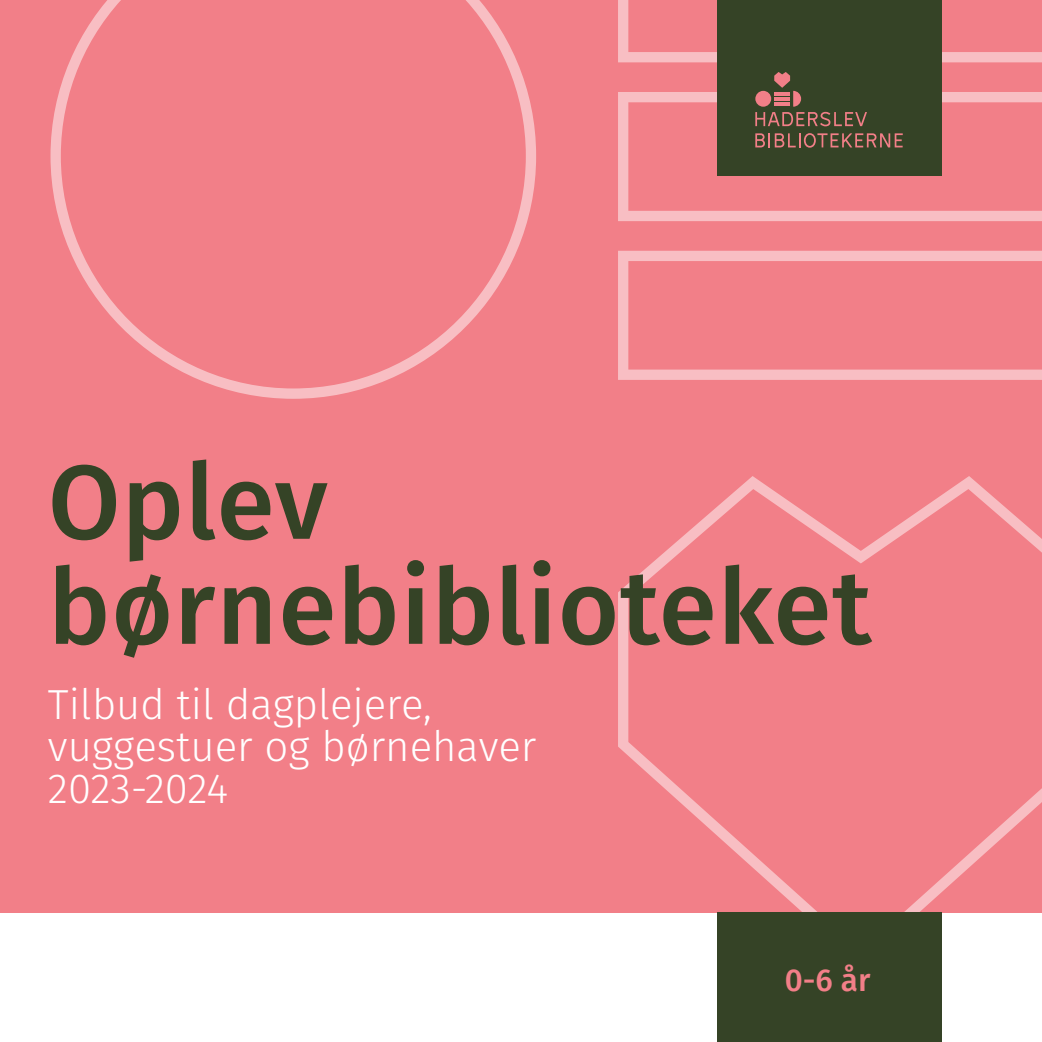
<style>
.page{position:relative;width:1042px;height:1042px;background:#fff}
.page>*{position:absolute;margin:0;border:0;box-sizing:border-box;transform-origin:0 0}
.Grundlæggende_afsnit{font:500 105px "Fira Sans";letter-spacing:.01em;color:#354326}
.Grundlæggende_afsnit-2{font:300 42px "Fira Sans";color:#fff}
.t1{font:500 31.5px "Fira Sans";color:#f27f88}
</style>
<div class="page">
<div style="left:0;top:0;width:1042px;height:913px;background:#f27f88"></div>
<svg style="left:51px;top:0;width:485px;height:399px"></svg>
<svg style="left:618px;top:476px;width:424px;height:463px"></svg>
<svg style="left:618px;top:0;width:424px;height:62px"></svg>
<svg style="left:618px;top:251px;width:424px;height:129px"></svg>
<svg style="left:618px;top:92px;width:424px;height:129px"></svg>
<div style="left:717px;top:913px;width:224px;height:129px;background:#354326"></div>
<div style="left:717px;top:0;width:224px;height:175px;background:#354326"></div>
<svg style="left:755px;top:72px;width:112px;height:54px"></svg>
<svg style="left:755px;top:133px;width:148px;height:15px"></svg>
<p class="Grundlæggende_afsnit" style="left:48px;top:418px;width:281px">Oplev</p>
<p class="Grundlæggende_afsnit" style="left:48px;top:523px;width:825px">børnebiblioteket</p>
<p class="Grundlæggende_afsnit-2" style="left:48px;top:674px;width:385px">Tilbud til dagplejere,</p>
<p class="Grundlæggende_afsnit-2" style="left:48px;top:716px;width:490px">vuggestuer og børnehaver</p>
<p class="Grundlæggende_afsnit-2" style="left:48px;top:758px;width:182px">2023-2024</p>
<p class="t1" style="left:785px;top:955px;width:87px">0-6 år</p>
</div>
